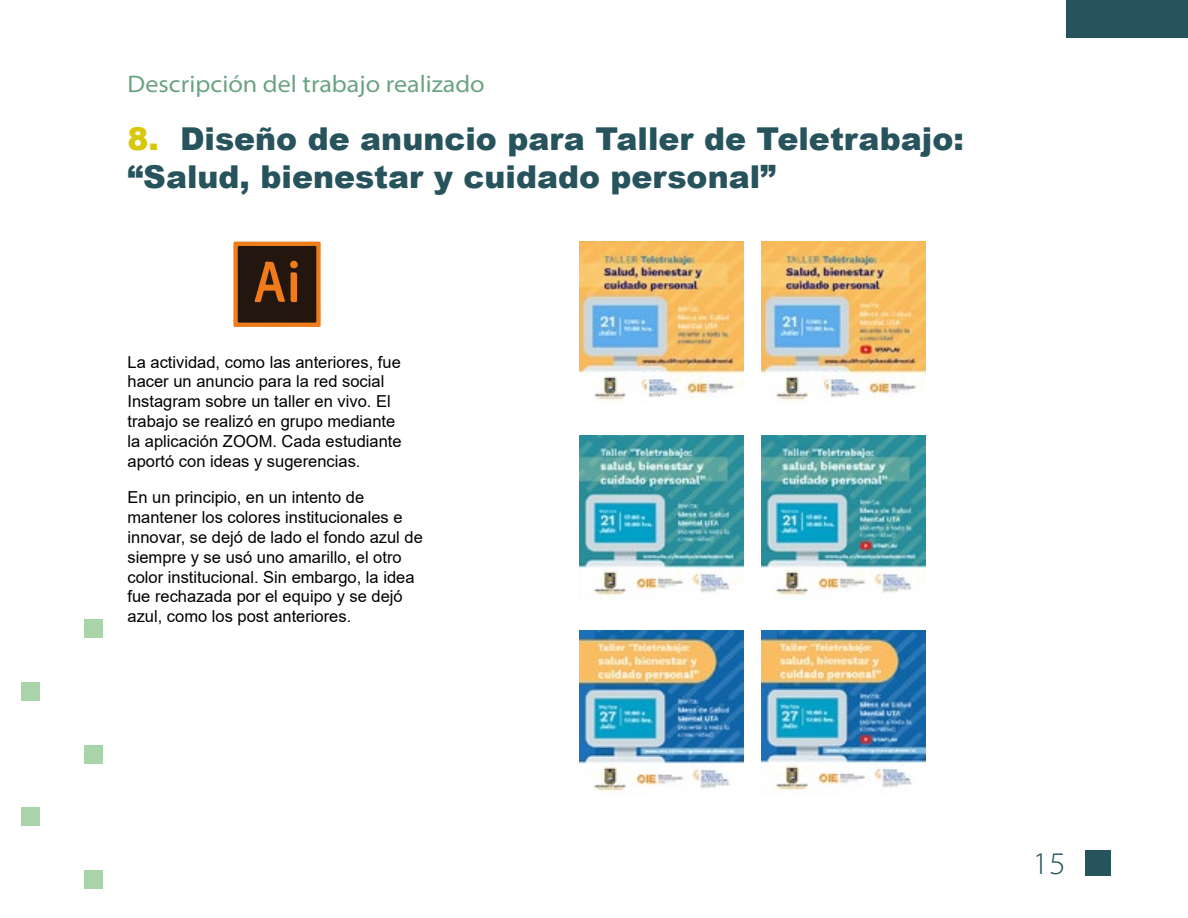
<style>
.page{position:relative;width:1188px;height:918px;background:#fff}
.page>*{position:absolute;margin:0;border:0;box-sizing:border-box;transform-origin:0 0}
.t1{font:900 31.5px/37.8px "Arial";color:#27535c}
.t2{font:31.5px "Myriad Variable Concept";color:#27535c}
.t3{font:24px "Myriad Variable Concept";color:#6aa381}
.t4{font:16.5px/19.8px "Arial";color:#000}
.s1{color:#d7c80b}
</style>
<div class="page">
<div style="left:1085px;top:851px;width:26px;height:25px;background:#27535c"></div>
<div style="left:21px;top:682px;width:19px;height:19px;background:#a9d3a9"></div>
<div style="left:84px;top:745px;width:19px;height:19px;background:#a9d3a9"></div>
<div style="left:84px;top:620px;width:19px;height:18px;background:#a9d3a9"></div>
<div style="left:21px;top:807px;width:19px;height:19px;background:#a9d3a9"></div>
<div style="left:84px;top:870px;width:19px;height:19px;background:#a9d3a9"></div>
<div style="left:1066px;top:0;width:122px;height:38px;background:#27535c"></div>
<svg style="left:233px;top:242px;width:88px;height:85px;background:#5f3513"></svg>
<img style="left:579px;top:241px;width:164px;height:161px">
<img style="left:761px;top:242px;width:165px;height:160px">
<img style="left:579px;top:436px;width:164px;height:164px">
<img style="left:762px;top:436px;width:164px;height:164px">
<img style="left:579px;top:631px;width:164px;height:162px">
<img style="left:761px;top:631px;width:165px;height:164px">
<h2 class="t3" style="left:128px;top:69px;width:359px">Descripción del trabajo realizado</h2>
<h1 class="t1" style="left:128px;top:119px;width:838px"><span class="s1">8.</span> Diseño de anuncio para Taller de Teletrabajo: “Salud, bienestar y cuidado personal”</h1>
<p class="t4" style="left:128px;top:352px;width:276px">La actividad, como las anteriores, fue hacer un anuncio para la red social Instagram sobre un taller en vivo. El trabajo se realizó en grupo mediante la aplicación ZOOM. Cada estudiante aportó con ideas y sugerencias.</p>
<p class="t4" style="left:128px;top:488px;width:297px">En un principio, en un intento de mantener los colores institucionales e innovar, se dejó de lado el fondo azul de siempre y se usó uno amarillo, el otro color institucional. Sin embargo, la idea fue rechazada por el equipo y se dejó azul, como los post anteriores.</p>
<h1 class="t2" style="left:1033px;top:845px;width:35px">15</h1>
</div>
